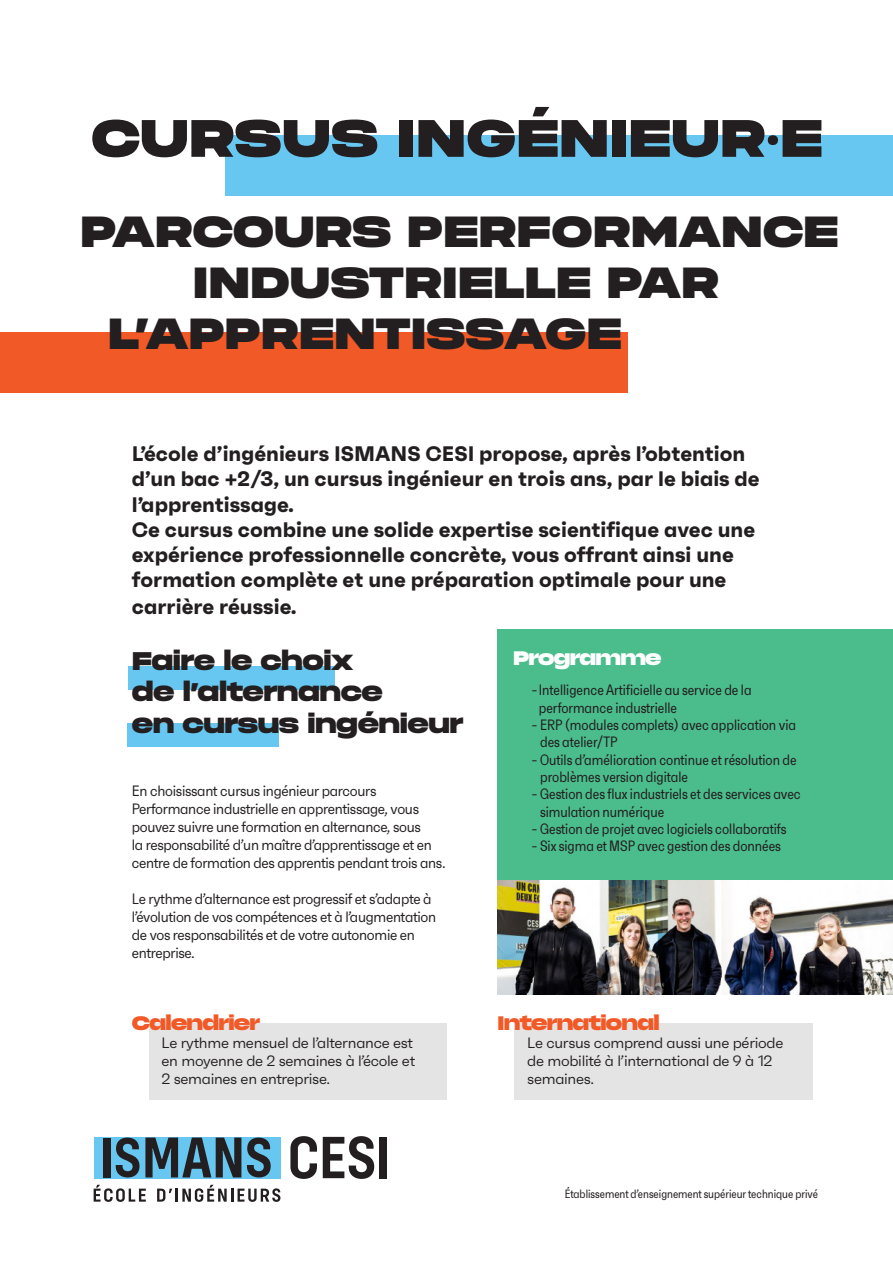
<style>
.page{position:relative;width:893px;height:1263px;background:#fff}
.page>*{position:absolute;margin:0;border:0;box-sizing:border-box;transform-origin:0 0}
.t1{font:52.5px "Phonk Contrast";color:#231f20}
.t2{font:43.5px "Phonk Contrast";color:#231f20}
.t3{font:25.5px/31.5px "Phonk";letter-spacing:-.02em;color:#231f20}
.t4{font:700 21px/25.5px "Faktum";color:#231f20}
.t5{font:19.5px "Phonk Contrast";letter-spacing:-.04em;color:#f15927}
.t6{font:19.5px "Phonk Contrast";letter-spacing:-.04em;color:#fff}
.t7{font:15px/18px "Faktum Con";letter-spacing:-.02em;color:#231f20}
.t8{font:15px/17.4px "Faktum X Con";color:#231f20}
.t9{font:15px/18px "Faktum";letter-spacing:-.02em;color:#231f20}
.t10{font:12px "Faktum X Con";color:#231f20}
.s1{font-family:"Faktum Con";font-weight:700}
</style>
<div class="page">
<div style="left:128px;top:666px;width:206px;height:24px;background:#67c7f1"></div>
<div style="left:128px;top:722px;width:151px;height:24px;background:#67c7f1"></div>
<div style="left:94px;top:1137px;width:186px;height:41px;background:#67c7f1"></div>
<svg style="left:94px;top:1185px;width:186px;height:17px"></svg>
<div style="left:104px;top:1137px;width:7px;height:40px;background:#231f20"></div>
<svg style="left:116px;top:1137px;width:23px;height:40px"></svg>
<svg style="left:145px;top:1137px;width:96px;height:40px"></svg>
<svg style="left:247px;top:1137px;width:24px;height:40px"></svg>
<svg style="left:290px;top:1136px;width:27px;height:43px"></svg>
<svg style="left:323px;top:1136px;width:51px;height:43px"></svg>
<div style="left:379px;top:1137px;width:8px;height:41px;background:#231f20"></div>
<div style="left:225px;top:136px;width:668px;height:60px;background:#67c7f1"></div>
<div style="left:0;top:333px;width:627px;height:60px;background:#f15927"></div>
<div style="left:497px;top:629px;width:396px;height:251px;background:#4bbd8c"></div>
<img style="left:497px;top:880px;width:396px;height:114px">
<div style="left:149px;top:1023px;width:297px;height:76px;background:#e4e4e4"></div>
<div style="left:514px;top:1023px;width:299px;height:76px;background:#e4e4e4"></div>
<h1 class="t1" style="left:91px;top:112px;width:733px">CURSUS INGÉNIEUR<span class="s1">·</span>E</h1>
<h2 class="t2" style="left:80px;top:210px;width:760px">PARCOURS PERFORMANCE</h2>
<h2 class="t2" style="left:193px;top:261px;width:528px">INDUSTRIELLE PAR</h2>
<h2 class="t2" style="left:108px;top:312px;width:515px">L’APPRENTISSAGE</h2>
<p class="t4" style="left:132px;top:442px;width:629px">L’école d’ingénieurs ISMANS CESI propose, après l’obtention d’un bac +2/3, un cursus ingénieur en trois ans, par le biais de l’apprentissage.<br>Ce cursus combine une solide expertise scientifique avec une expérience professionnelle concrète, vous offrant ainsi une formation complète et une préparation optimale pour une carrière réussie.</p>
<h3 class="t3" style="left:132px;top:646px;width:333px">Faire le choix<br>de l’alternance<br>en cursus ingénieur</h3>
<h3 class="t6" style="left:513px;top:648px;width:150px">Programme</h3>
<p class="t8" style="left:539px;top:681px;width:214px;text-indent:-7px">- Intelligence Artificielle au service de la performance industrielle</p>
<p class="t8" style="left:540px;top:716px;width:257px;text-indent:-9px">- ERP (modules complets) avec application via des atelier/TP</p>
<p class="t8" style="left:540px;top:750px;width:258px;text-indent:-9px">- Outils d’amélioration continue et résolution de problèmes version digitale</p>
<p class="t8" style="left:540px;top:785px;width:262px;text-indent:-9px">- Gestion des flux industriels et des services avec simulation numérique</p>
<p class="t8" style="left:531px;top:820px;width:257px">- Gestion de projet avec logiciels collaboratifs</p>
<p class="t8" style="left:531px;top:837px;width:251px">- Six sigma et MSP avec gestion des données</p>
<p class="t7" style="left:132px;top:783px;width:315px">En choisissant cursus ingénieur parcours Performance industrielle en apprentissage, vous pouvez suivre une formation en alternance, sous<br>la responsabilité d’un maître d’apprentissage et en centre de formation des apprentis pendant trois ans.</p>
<p class="t7" style="left:132px;top:891px;width:306px">Le rythme d’alternance est progressif et s’adapte à l’évolution de vos compétences et à l’augmentation de vos responsabilités et de votre autonomie en entreprise.</p>
<h3 class="t5" style="left:132px;top:1013px;width:130px">Calendrier</h3>
<p class="t9" style="left:162px;top:1035px;width:255px">Le rythme mensuel de l’alternance est en moyenne de 2 semaines à l’école et<br>2 semaines en entreprise.</p>
<h3 class="t5" style="left:497px;top:1013px;width:164px">International</h3>
<p class="t9" style="left:527px;top:1035px;width:258px">Le cursus comprend aussi une période de mobilité à l’international de 9 à 12 semaines.</p>
<p class="t10" style="left:565px;top:1187px;width:255px">Établissement d’enseignement supérieur technique privé</p>
</div>
